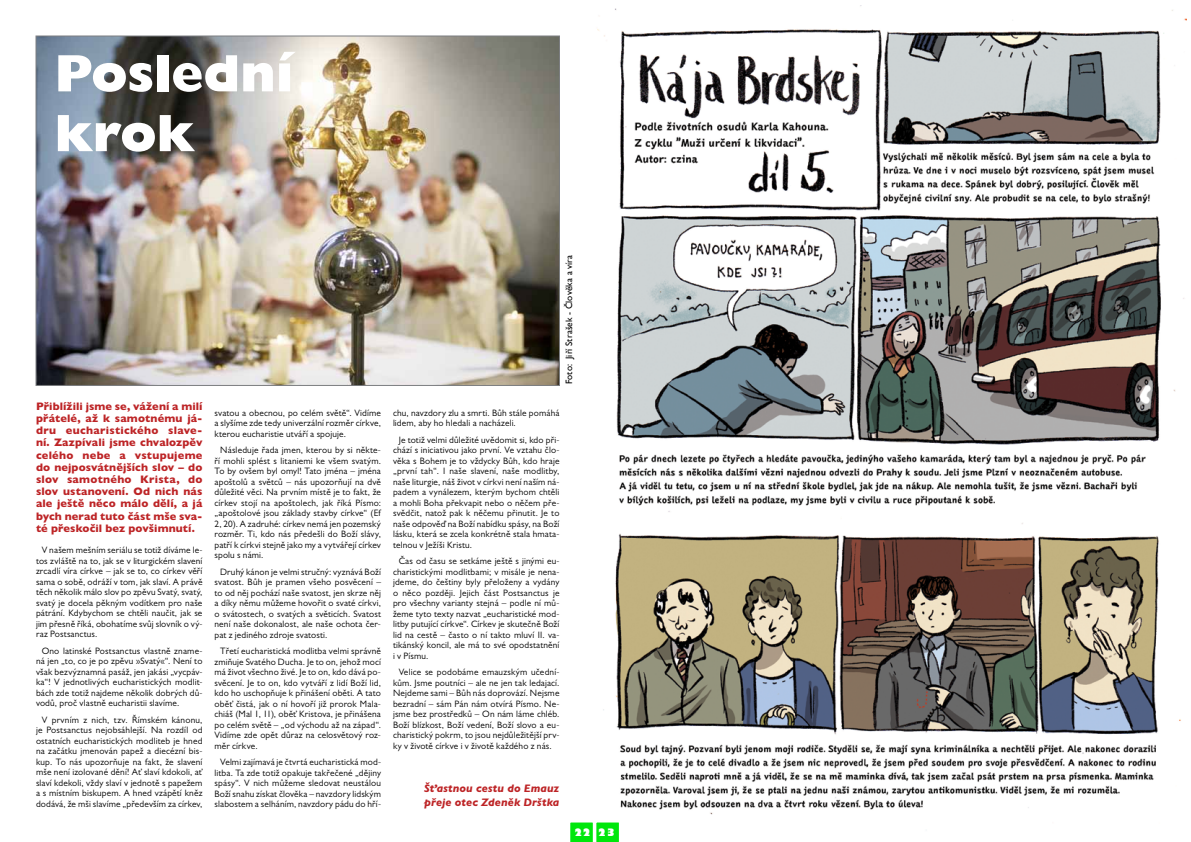
<style>
.page{position:relative;width:1191px;height:842px;background:#fff}
.page>*{position:absolute;margin:0;border:0;box-sizing:border-box;transform-origin:0 0}
.t1{font:800 53px/59.8px "Gill Sans MT Pro";letter-spacing:-.005em;color:#fff}
.t2{font:800 11px/12.2px "Gill Sans MT Pro";letter-spacing:.01em;color:#bd2426;text-align:justify}
.t3{font:italic 800 11px/14px "Gill Sans MT Pro";letter-spacing:.01em;color:#bd2426}
.t4{font:800 10px "Gill Sans";color:#fff}
.t5{font:9.3px/10.5px "Gill Sans MT Pro";letter-spacing:.015em;color:#000;text-align:justify}
.t6{font:9.3px "Gill Sans";letter-spacing:.015em;color:#000}
</style>
<div class="page">
<img style="left:597px;top:5px;width:589px;height:810px">
<svg style="left:570px;top:822px;width:49px;height:20px"></svg>
<img style="left:38px;top:38px;width:520px;height:346px">
<h1 class="t1" style="left:55px;top:43px;width:240px">Poslední krok</h1>
<p class="t2" style="left:36px;top:400px;width:168px">Přiblížili jsme se, vážení a milí přátelé, až k samotnému já&shy;dru eucharistického slave&shy;ní. Zazpívali jsme chvalozpěv celého nebe a vstupujeme do nejposvátnějších slov – do slov samotného Krista, do slov ustanovení. Od nich nás ale ještě něco málo dělí, a já bych nerad tuto část mše sva&shy;té přeskočil bez povšimnutí.</p>
<p class="t5" style="left:36px;top:545px;width:168px;text-indent:6px">V našem mešním seriálu se totiž díváme le&shy;tos zvláště na to, jak se v liturgickém slavení zrcadlí víra církve – jak se to, co církev věří sama o sobě, odráží v tom, jak slaví. A právě těch několik málo slov po zpěvu Svatý, svatý, svatý je docela pěkným vodítkem pro naše pátrání. Kdybychom se chtěli naučit, jak se jim přesně říká, obohatíme svůj slovník o vý&shy;raz Postsanctus.</p>
<p class="t5" style="left:36px;top:645px;width:168px;text-indent:6px">Ono latinské Postsanctus vlastně zname&shy;ná jen „to, co je po zpěvu »Svatý«“. Není to však bezvýznamná pasáž, jen jakási „vycpáv&shy;ka“! V jednotlivých eucharistických modlit&shy;bách zde totiž najdeme několik dobrých dů&shy;vodů, proč vlastně eucharistii slavíme.</p>
<p class="t5" style="left:36px;top:714px;width:168px;text-indent:6px">V prvním z nich, tzv. Římském kánonu, je Postsanctus nejobsáhlejší. Na rozdíl od ostatních eucharistických modliteb je hned na začátku jmenován papež a diecézní bis&shy;kup. To nás upozorňuje na fakt, že slavení mše není izolované dění! Ať slaví kdokoli, ať slaví kdekoli, vždy slaví v jednotě s papežem a s místním biskupem. A hned vzápětí kněz dodává, že mši slavíme „především za církev,</p>
<p class="t5" style="left:214px;top:407px;width:168px">svatou a obecnou, po celém světě“. Vidíme a slyšíme zde tedy univerzální rozměr církve, kterou eucharistie utváří a spojuje.</p>
<p class="t5" style="left:214px;top:445px;width:168px;text-indent:6px">Následuje řada jmen, kterou by si někte&shy;ří mohli splést s litaniemi ke všem svatým.<br>To by ovšem byl omyl! Tato jména – jména apoštolů a světců – nás upozorňují na dvě důležité věci. Na prvním místě je to fakt, že církev stojí na apoštolech, jak říká Písmo: „apoštolové jsou základy stavby církve“ (Ef 2, 20). A zadruhé: církev nemá jen pozemský rozměr. Ti, kdo nás předešli do Boží slávy, patří k církvi stejně jako my a vytvářejí církev spolu s námi.</p>
<p class="t5" style="left:214px;top:566px;width:168px;text-indent:6px">Druhý kánon je velmi stručný: vyznává Boží svatost. Bůh je pramen všeho posvěcení – to od něj pochází naše svatost, jen skrze něj a díky němu můžeme hovořit o svaté církvi, o svátostech, o svatých a světicích. Svatost není naše dokonalost, ale naše ochota čer&shy;pat z jediného zdroje svatosti.</p>
<p class="t5" style="left:214px;top:646px;width:168px;text-indent:6px">Třetí eucharistická modlitba velmi správně zmiňuje Svatého Ducha. Je to on, jehož mocí má život všechno živé. Je to on, kdo dává po&shy;svěcení. Je to on, kdo vytváří z lidí Boží lid, kdo ho uschopňuje k přinášení oběti. A tato oběť čistá, jak o ní hovoří již prorok Mala&shy;chiáš (Mal 1, 11), oběť Kristova, je přinášena po celém světě – „od východu až na západ“.<br>Vidíme zde opět důraz na celosvětový roz&shy;měr církve.</p>
<p class="t5" style="left:214px;top:757px;width:168px;text-indent:6px">Velmi zajímavá je čtvrtá eucharistická mod&shy;litba. Ta zde totiž opakuje takřečené „dějiny spásy“. V nich můžeme sledovat neustálou Boží snahu získat člověka – navzdory lidským slabostem a selháním, navzdory pádu do hří-</p>
<p class="t6" style="left:563px;top:384px;width:131px;rotate:-90deg">Foto: Jiří Strašek - Člověka a víra</p>
<p class="t5" style="left:393px;top:407px;width:168px">chu, navzdory zlu a smrti. Bůh stále pomáhá lidem, aby ho hledali a nacházeli.</p>
<p class="t5" style="left:393px;top:434px;width:168px;text-indent:6px">Je totiž velmi důležité uvědomit si, kdo při&shy;chází s iniciativou jako první. Ve vztahu člo&shy;věka s Bohem je to vždycky Bůh, kdo hraje „první tah“. I naše slavení, naše modlitby, naše liturgie, náš život v církvi není naším ná&shy;padem a vynálezem, kterým bychom chtěli a mohli Boha překvapit nebo o něčem pře&shy;svědčit, natož pak k něčemu přinutit. Je to naše odpověď na Boží nabídku spásy, na Boží lásku, která se zcela konkrétně stala hmata&shy;telnou v Ježíši Kristu.</p>
<p class="t5" style="left:393px;top:556px;width:168px;text-indent:6px">Čas od času se setkáme ještě s jinými eu&shy;charistickými modlitbami; v misále je nena&shy;jdeme, do češtiny byly přeloženy a vydány o něco později. Jejich část Postsanctus je pro všechny varianty stejná – podle ní mů&shy;žeme tyto texty nazvat „eucharistické mod&shy;litby putující církve“. Církev je skutečně Boží lid na cestě – často o ní takto mluví II. va&shy;tikánský koncil, ale má to své opodstatnění i v Písmu.</p>
<p class="t5" style="left:393px;top:667px;width:168px;text-indent:6px">Velice se podobáme emauzským učední&shy;kům. Jsme poutníci – ale ne jen tak ledajací.<br>Nejdeme sami – Bůh nás doprovází. Nejsme bezradní – sám Pán nám otvírá Písmo. Ne&shy;jsme bez prostředků – On nám láme chléb.<br>Boží blízkost, Boží vedení, Boží slovo a eu&shy;charistický pokrm, to jsou nejdůležitější prv&shy;ky v životě církve i v životě každého z nás.</p>
<p class="t3" style="left:424px;top:781px;width:137px">Šťastnou cestu do Emauz přeje otec Zdeněk Drštka</p>
<p class="t4" style="left:571px;top:826px;width:19px">16</p>
<p class="t4" style="left:574px;top:826px;width:42px">22 23</p>
</div>
